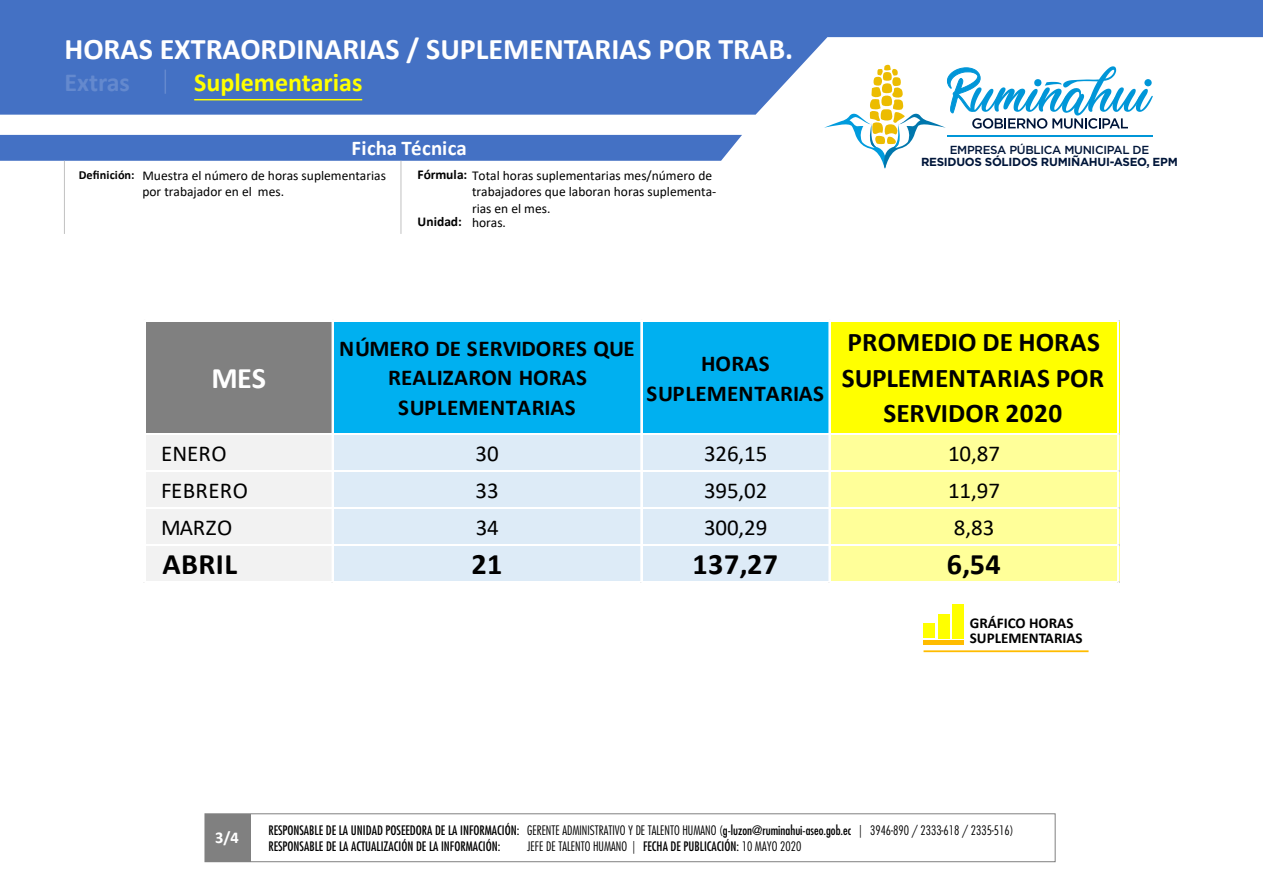
<style>
.page{position:relative;width:1263px;height:893px;background:#fff}
.page>*{position:absolute;margin:0;border:0;box-sizing:border-box;transform-origin:0 0}
.t1{font:700 30px "Calibri";color:#fff}
.t2{font:700 29.85px "Calibri";letter-spacing:.015em;color:#000}
.t3{font:700 29.85px "Calibri";color:#fff}
.t4{font:700 27px/35.5px "Calibri";color:#000;text-align:center}
.t5{font:700 26.1px "Calibri";color:#ff0}
.t6{font:700 26.1px "Calibri";color:#6489ce}
.t7{font:700 22.8px/29.8px "Calibri";letter-spacing:.01em;color:#000;text-align:center}
.t8{font:22.8px "Calibri";letter-spacing:-.005em;color:#000}
.t9{font:22.8px "Calibri";letter-spacing:.015em;color:#000}
.t10{font:700 21px "Calibri";color:#fff}
.t11{font:700 16.5px "Calibri";color:#fff}
.t12{font:700 15px/15px "Calibri";color:#000}
.t13{font:13.5px/16.2px "Calibri";color:#000}
.t14{font:700 13.5px "Calibri";letter-spacing:-.005em;color:#000}
.t15{font:condensed 12.75px/16.5px "Futura Std";color:#000}
.t16{font:300 condensed 12.75px "Futura Std";color:#000}
.t17{font:700 12.3px "Calibri";letter-spacing:-.005em;color:#000}
.t18{font:700 11.7px "Gotham";letter-spacing:-.025em;color:#00163a}
.t19{font:500 11.7px "Gotham";letter-spacing:-.025em;color:#00163a}
.s1{font-weight:700}
.s2{font-weight:300}
.s3{font-weight:400}
</style>
<div class="page">
<svg style="left:0;top:0;width:1263px;height:115px;fill:#4471c4"></svg>
<div style="left:0;top:135px;width:742px;height:26px;background:#4471c4"></div>
<hr style="left:194px;top:99px;width:168px;height:1px;background:#ff0">
<hr style="left:401px;top:161px;width:1px;height:73px;background:#c1c1c1">
<hr style="left:64px;top:161px;width:1px;height:73px;background:#c1c1c1">
<svg style="left:165px;top:70px;width:1px;height:24px"></svg>
<div style="left:923px;top:624px;width:12px;height:14px;background:#ff0"></div>
<div style="left:938px;top:614px;width:12px;height:24px;background:#ff0"></div>
<div style="left:952px;top:604px;width:12px;height:34px;background:#ff0"></div>
<hr style="left:923px;top:640px;width:41px;height:4px;background:#ffbc00">
<hr style="left:923px;top:650px;width:165px;height:2px;background:#ffbc00">
<svg style="left:824px;top:64px;width:329px;height:105px"></svg>
<hr style="left:947px;top:136px;width:205px;height:1px;background:#0096d8">
<div style="left:205px;top:814px;width:850px;height:48px;border:1px solid #808080"></div>
<div style="left:205px;top:814px;width:46px;height:48px;background:#808080"></div>
<div style="left:145px;top:322px;width:188px;height:113px;background:#808080"></div>
<div style="left:332px;top:322px;width:498px;height:113px;background:#00b0f0"></div>
<div style="left:829px;top:322px;width:290px;height:113px;background:#ff0"></div>
<div style="left:145px;top:434px;width:188px;height:149px;background:#f2f2f2"></div>
<div style="left:332px;top:434px;width:498px;height:149px;background:#ddebf7"></div>
<div style="left:829px;top:434px;width:290px;height:149px;background:#ff9"></div>
<hr style="left:145px;top:433px;width:974px;height:1px;background:#fff">
<hr style="left:145px;top:434px;width:974px;height:1px;background:#fff">
<hr style="left:145px;top:470px;width:974px;height:1px;background:#fff">
<hr style="left:145px;top:471px;width:974px;height:1px;background:#fff">
<hr style="left:145px;top:507px;width:974px;height:1px;background:#fff">
<hr style="left:145px;top:508px;width:974px;height:1px;background:#fff">
<hr style="left:145px;top:544px;width:974px;height:1px;background:#fff">
<hr style="left:145px;top:545px;width:974px;height:1px;background:#fff">
<hr style="left:332px;top:322px;width:1px;height:261px;background:#fff">
<hr style="left:640px;top:322px;width:1px;height:261px;background:#fff">
<hr style="left:641px;top:322px;width:1px;height:261px;background:#fff">
<hr style="left:829px;top:322px;width:1px;height:261px;background:#fff">
<hr style="left:145px;top:581px;width:974px;height:2px;background:#fff">
<hr style="left:1117px;top:322px;width:2px;height:261px;background:#fff">
<h1 class="t1" style="left:64px;top:28px;width:730px">HORAS EXTRAORDINARIAS / SUPLEMENTARIAS POR TRAB.</h1>
<h3 class="t6" style="left:64px;top:63px;width:67px">Extras</h3>
<h3 class="t5" style="left:194px;top:63px;width:170px">Suplementarias</h3>
<h3 class="t10" style="left:352px;top:133px;width:117px">Ficha Técnica</h3>
<p class="t17" style="left:79px;top:166px;width:57px">Definición:</p>
<p class="t13" style="left:417px;top:167px;width:296px"><span class="s1">Fórmula:</span> Total horas suplementarias mes/número de</p>
<p class="t14" style="left:417px;top:212px;width:46px">Unidad:</p>
<p class="t13" style="left:142px;top:167px;width:245px">Muestra el número de horas suplementarias por trabajador en el mes.</p>
<p class="t13" style="left:472px;top:183px;width:246px">trabajadores que laboran horas suplementa&shy;rias en el mes.</p>
<p class="t13" style="left:472px;top:214px;width:36px">horas.</p>
<p class="t19" style="left:950px;top:143px;width:201px">EMPRESA PÚBLICA MUNICIPAL DE</p>
<p class="t18" style="left:921px;top:154px;width:258px">RESIDUOS SÓLIDOS RUMIÑAHUI-ASEO, EPM</p>
<h2 class="t3" style="left:211px;top:357px;width:56px">MES</h2>
<h3 class="t7" style="left:339px;top:333px;width:297px">NÚMERO DE SERVIDORES QUE<br>REALIZARON HORAS<br>SUPLEMENTARIAS</h3>
<h3 class="t7" style="left:647px;top:348px;width:179px">HORAS<br>SUPLEMENTARIAS</h3>
<h3 class="t4" style="left:842px;top:324px;width:264px">PROMEDIO DE HORAS<br>SUPLEMENTARIAS POR<br>SERVIDOR 2020</h3>
<h3 class="t8" style="left:161px;top:437px;width:67px">ENERO</h3>
<h3 class="t8" style="left:476px;top:437px;width:25px">30</h3>
<h3 class="t8" style="left:704px;top:437px;width:65px">326,15</h3>
<h3 class="t8" style="left:948px;top:437px;width:53px">10,87</h3>
<h3 class="t9" style="left:161px;top:474px;width:88px">FEBRERO</h3>
<h3 class="t8" style="left:476px;top:474px;width:25px">33</h3>
<h3 class="t8" style="left:704px;top:474px;width:65px">395,02</h3>
<h3 class="t8" style="left:948px;top:474px;width:53px">11,97</h3>
<h3 class="t8" style="left:161px;top:511px;width:73px">MARZO</h3>
<h3 class="t8" style="left:476px;top:511px;width:25px">34</h3>
<h3 class="t8" style="left:704px;top:511px;width:65px">300,29</h3>
<h3 class="t8" style="left:954px;top:511px;width:42px">8,83</h3>
<h2 class="t2" style="left:163px;top:543px;width:76px">ABRIL</h2>
<h2 class="t2" style="left:471px;top:543px;width:33px">21</h2>
<h2 class="t2" style="left:692px;top:543px;width:87px">137,27</h2>
<h2 class="t2" style="left:947px;top:543px;width:56px">6,54</h2>
<p class="t12" style="left:970px;top:616px;width:114px">GRÁFICO HORAS<br>SUPLEMENTARIAS</p>
<p class="t11" style="left:215px;top:825px;width:25px">3/4</p>
<p class="t15" style="left:268px;top:822px;width:747px">RESPONSABLE DE LA UNIDAD POSEEDORA DE LA INFORMACIÓN: <span class="s2">GERENTE ADMINISTRATIVO Y DE TALENTO HUMANO (</span>g-luzon@ruminahui-aseo.gob.ec <span class="s2">| 3946-890 / 2333-618 / 2335-516)<br></span>RESPONSABLE DE LA ACTUALIZACIÓN DE LA INFORMACIÓN:</p>
<p class="t16" style="left:527px;top:839px;width:276px">JEFE DE TALENTO HUMANO | <span class="s3">FECHA DE PUBLICACIÓN:</span> 10 MAYO 2020</p>
</div>
